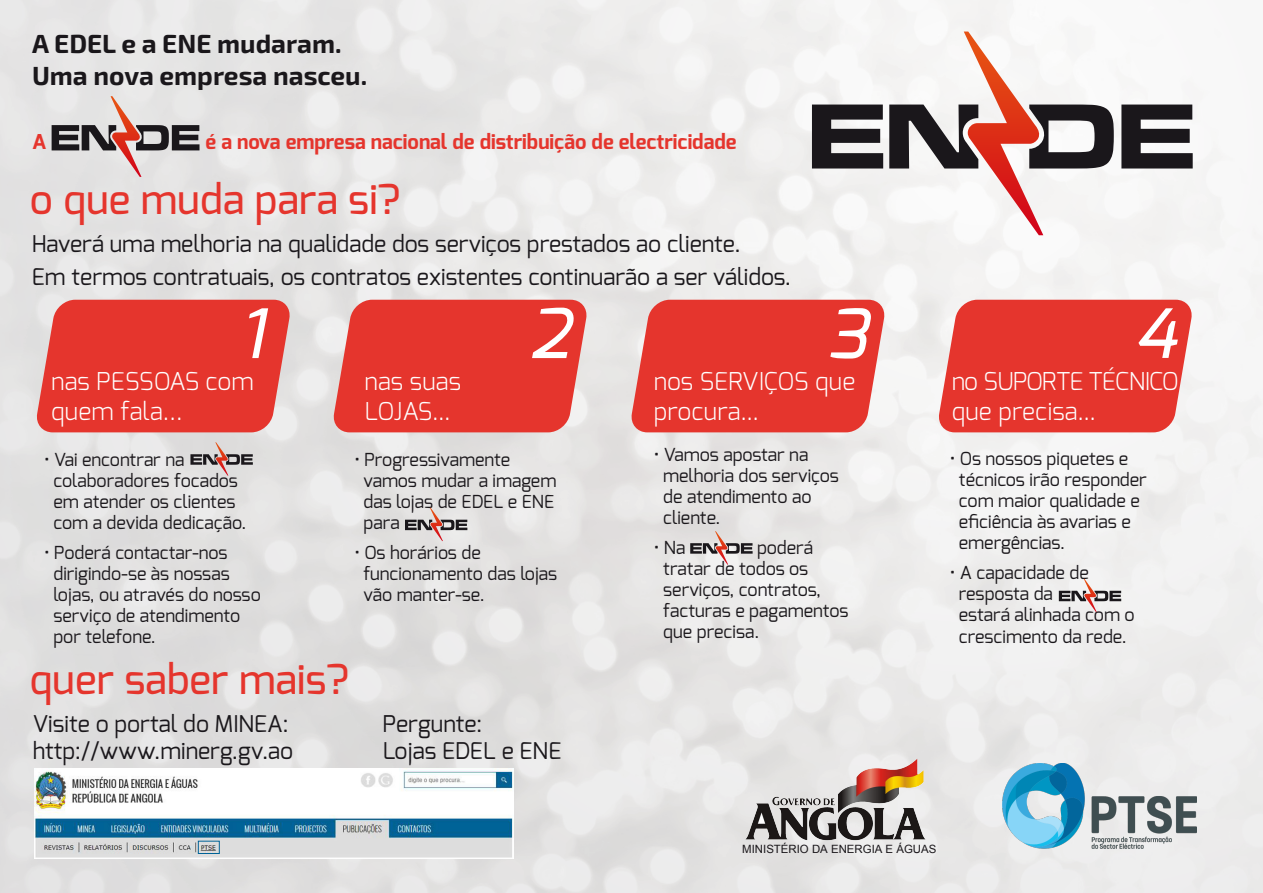
<style>
.page{position:relative;width:1263px;height:893px;background:#fff}
.page>*{position:absolute;margin:0;border:0;box-sizing:border-box;transform-origin:0 0}
.t1{font:italic 500 68.03px "Exo";color:#fff}
.t2{font:500 40.95px "Exo";letter-spacing:.005em;color:#e5352d}
.t3{font:700 26.25px/31.5px "Exo 2.0";color:#1a171b}
.t4{font:300 24.53px/29.5px "Exo";letter-spacing:.005em;color:#fff}
.t5{font:300 24.53px/29.5px "Exo";letter-spacing:-.025em;color:#fff}
.t6{font:23.1px/26.6px "Exo";color:#1a171b}
.t7{font:700 20.48px "Exo";color:#e5352d}
.t8{font:17.92px/21.1px "Exo";color:#1a171b}
.t9{font:11.4px "Arial";color:#1a171b}
</style>
<div class="page">
<img style="left:0;top:0;width:1263px;height:893px">
<img style="left:1002px;top:763px;width:194px;height:85px">
<img style="left:745px;top:758px;width:181px;height:83px">
<svg style="left:937px;top:300px;width:256px;height:132px;background:#e6453e"></svg>
<svg style="left:630px;top:300px;width:256px;height:132px;background:#e5443d"></svg>
<svg style="left:332px;top:300px;width:256px;height:132px;background:#e5443d"></svg>
<svg style="left:35px;top:300px;width:256px;height:132px;background:#e4443d"></svg>
<img style="left:35px;top:768px;width:478px;height:91px">
<div style="left:198px;top:841px;width:22px;height:13px;border:1px solid #006397"></div>
<svg style="left:812px;top:105px;width:71px;height:64px"></svg>
<svg style="left:1121px;top:105px;width:72px;height:64px"></svg>
<svg style="left:889px;top:32px;width:225px;height:203px"></svg>
<svg style="left:1059px;top:579px;width:62px;height:33px"></svg>
<svg style="left:690px;top:531px;width:63px;height:34px"></svg>
<svg style="left:405px;top:508px;width:62px;height:33px;background:#bfb4b3"></svg>
<svg style="left:190px;top:442px;width:63px;height:34px;background:#bbb1b0"></svg>
<svg style="left:52px;top:96px;width:147px;height:81px;background:#c0b5b4"></svg>
<h3 class="t3" style="left:32px;top:29px;width:337px">A EDEL e a ENE mudaram.<br>Uma nova empresa nasceu.</h3>
<p class="t7" style="left:32px;top:129px;width:16px">A</p>
<p class="t7" style="left:205px;top:129px;width:532px">é a nova empresa nacional de distribuição de electricidade</p>
<h2 class="t2" style="left:30px;top:173px;width:372px">o que muda para si?</h2>
<p class="t6" style="left:32px;top:227px;width:761px;line-height:33.2px">Haverá uma melhoria na qualidade dos serviços prestados ao cliente.<br>Em termos contratuais, os contratos existentes continuarão a ser válidos.</p>
<h1 class="t1" style="left:239px;top:290px;width:43px">1</h1>
<h1 class="t1" style="left:529px;top:290px;width:59px">2</h1>
<h1 class="t1" style="left:828px;top:290px;width:59px">3</h1>
<h1 class="t1" style="left:1134px;top:290px;width:60px">4</h1>
<h3 class="t4" style="left:51px;top:366px;width:204px">nas PESSOAS com quem fala…</h3>
<h3 class="t5" style="left:952px;top:366px;width:228px">no SUPORTE TÉCNICO que precisa...</h3>
<p class="t8" style="left:663px;top:444px;width:177px;text-indent:-9px">• Vamos apostar na melhoria dos serviços de atendimento ao cliente.</p>
<p class="t8" style="left:654px;top:537px;width:33px">• Na</p>
<h3 class="t4" style="left:654px;top:366px;width:203px">nos SERVIÇOS que procura...</h3>
<h3 class="t4" style="left:364px;top:366px;width:98px">nas suas<br>LOJAS...</h3>
<p class="t8" style="left:959px;top:448px;width:190px;text-indent:-9px">• Os nossos piquetes e técnicos irão responder com maior qualidade e eficiência às avarias e emergências.</p>
<p class="t8" style="left:959px;top:562px;width:177px;text-indent:-9px">• A capacidade de resposta da<br>estará alinhada com o crescimento da rede.</p>
<p class="t8" style="left:53px;top:449px;width:195px;text-indent:-9px">• Vai encontrar na colaboradores focados em atender os clientes com a devida dedicação.</p>
<p class="t8" style="left:53px;top:542px;width:209px;text-indent:-9px">• Poderá contactar-nos dirigindo-se às nossas lojas, ou através do nosso serviço de atendimento por telefone.</p>
<p class="t8" style="left:363px;top:449px;width:195px;text-indent:-9px">• Progressivamente vamos mudar a imagem das lojas de EDEL e ENE para</p>
<p class="t8" style="left:363px;top:542px;width:195px;text-indent:-9px">• Os horários de funcionamento das lojas vão manter-se.</p>
<p class="t8" style="left:663px;top:537px;width:187px;text-indent:94px">poderá tratar de todos os serviços, contratos, facturas e pagamentos que precisa.</p>
<h2 class="t2" style="left:30px;top:653px;width:321px">quer saber mais?</h2>
<p class="t6" style="left:33px;top:711px;width:262px">Visite o portal do MINEA: http://www.minerg.gv.ao</p>
<p class="t6" style="left:383px;top:711px;width:180px">Pergunte:<br>Lojas EDEL e ENE</p>
<p class="t9" style="left:742px;top:842px;width:196px">MINISTÉRIO DA ENERGIA E ÁGUAS</p>
</div>
